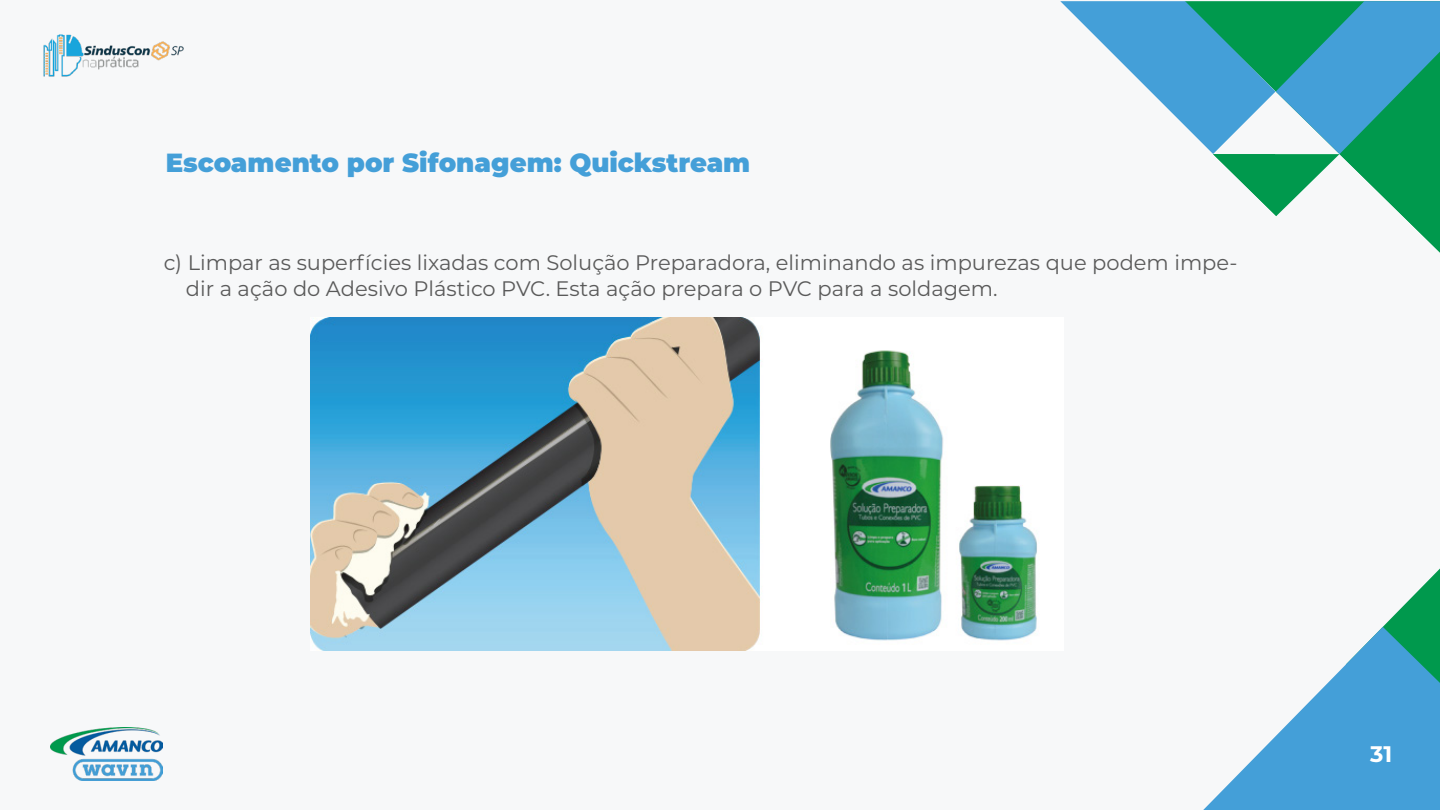
<style>
.page{position:relative;width:1440px;height:810px;background:#fff}
.page>*{position:absolute;margin:0;border:0;box-sizing:border-box;transform-origin:0 0}
.t1{font:900 26.25px "Montserrat";color:#449fd8}
.t2{font:700 22.5px "Montserrat";color:#fff}
.t3{font:21px/25.2px "Montserrat";color:#5a5a5a}
</style>
<div class="page">
<div style="left:1px;top:0;width:1439px;height:810px;background:#f7f8f9"></div>
<svg style="left:1060px;top:1px;width:380px;height:252px"></svg>
<svg style="left:1203px;top:569px;width:237px;height:241px"></svg>
<img style="left:310px;top:317px;width:727px;height:333px">
<img style="left:43px;top:34px;width:141px;height:43px">
<img style="left:51px;top:727px;width:111px;height:53px">
<p class="t1" style="left:166px;top:143px;width:586px">Escoamento por Sifonagem: Quickstream</p>
<p class="t3" style="left:186px;top:250px;width:1053px;text-indent:-22px">c) Limpar as superfícies lixadas com Solução Preparadora, eliminando as impurezas que podem impe&shy;dir a ação do Adesivo Plástico PVC. Esta ação prepara o PVC para a soldagem.</p>
<p class="t2" style="left:1370px;top:737px;width:24px">31</p>
</div>
